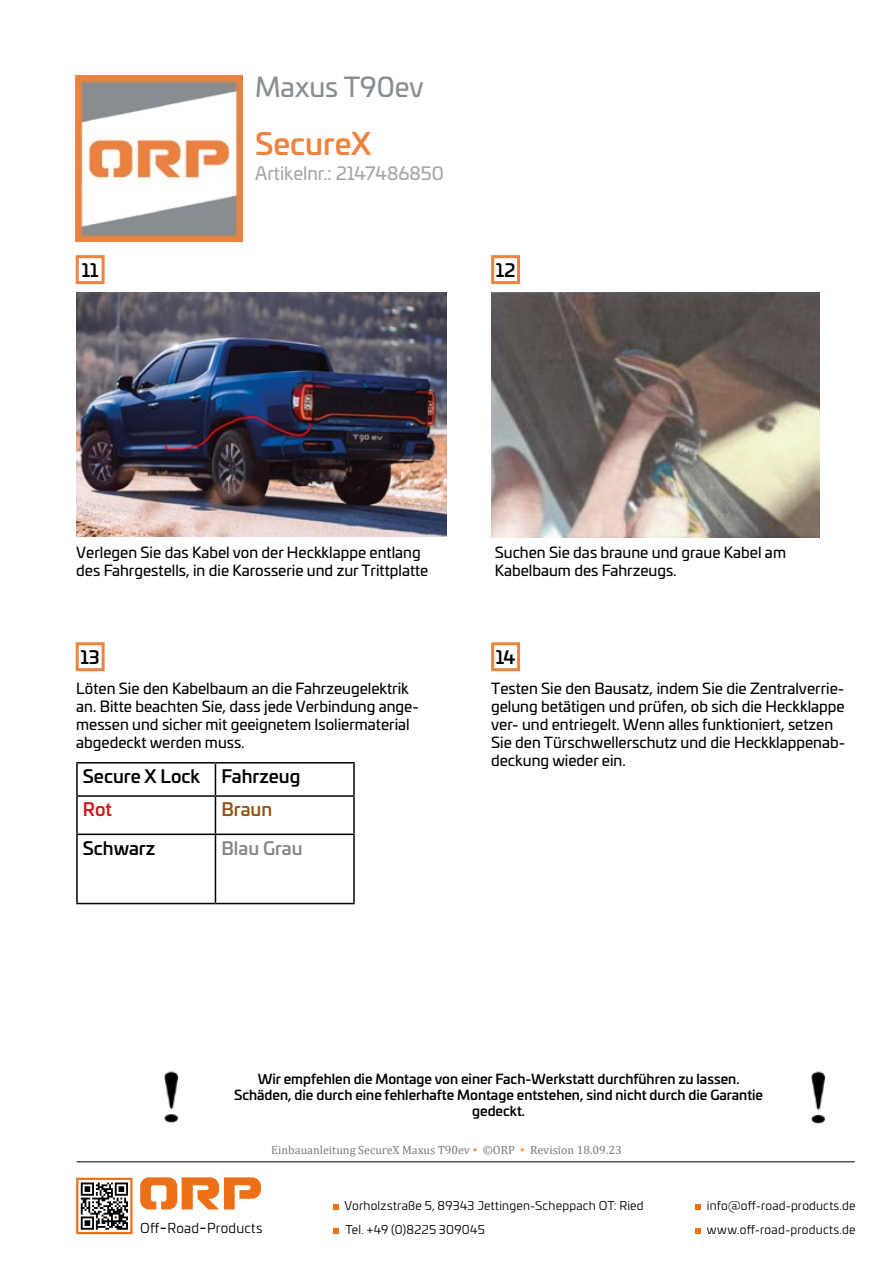
<style>
.page{position:relative;width:893px;height:1263px;background:#fff}
.page>*{position:absolute;margin:0;border:0;box-sizing:border-box;transform-origin:0 0}
.t1{font:500 30px "Univia Pro";color:#ed833f}
.t2{font:27px "Univia Pro";color:#898e93}
.t3{font:500 18px "Univia Pro";color:#000}
.t4{font:18px "Univia Pro";color:#a3a7ab}
.t5{font:500 18px "Univia Pro";color:#858887}
.t6{font:500 18px "Univia Pro";color:#915314}
.t7{font:500 18px "Univia Pro";color:#cd1719}
.t8{font:15px/18px "Univia Pro";color:#000}
.t9{font:500 13.5px/16.2px "Univia Pro";color:#000;text-align:center}
.t10{font:13.5px "Univia Pro";letter-spacing:.015em;color:#000}
.t11{font:12px "Univia Pro";letter-spacing:.02em;color:#000}
.t12{font:12px "Cambria";color:#7c7b7b}
.s1{color:#ed833f}
.s2{font-size:18px}
</style>
<div class="page">
<img style="left:76px;top:75px;width:166px;height:167px">
<hr style="left:77px;top:1161px;width:778px;height:1px;background:#000">
<svg style="left:140px;top:1177px;width:121px;height:32px"></svg>
<div style="left:76px;top:1178px;width:57px;height:56px;border:2px solid #ed7016"></div>
<svg style="left:81px;top:1182px;width:47px;height:48px"></svg>
<svg style="left:333px;top:1204px;width:5px;height:5px"></svg>
<svg style="left:695px;top:1204px;width:5px;height:5px"></svg>
<svg style="left:333px;top:1228px;width:5px;height:6px"></svg>
<svg style="left:695px;top:1228px;width:5px;height:6px"></svg>
<div style="left:491px;top:255px;width:29px;height:29px;border:3px solid #ed833f"></div>
<div style="left:76px;top:255px;width:29px;height:29px;border:3px solid #ed833f"></div>
<img style="left:76px;top:293px;width:371px;height:244px">
<img style="left:491px;top:293px;width:329px;height:244px">
<div style="left:76px;top:642px;width:29px;height:29px;border:3px solid #ed833f"></div>
<hr style="left:76px;top:762px;width:139px;height:1px;background:#000">
<hr style="left:76px;top:763px;width:2px;height:32px;background:#000">
<hr style="left:215px;top:762px;width:140px;height:1px;background:#000">
<hr style="left:215px;top:763px;width:1px;height:32px;background:#000">
<hr style="left:353px;top:763px;width:2px;height:32px;background:#000">
<hr style="left:76px;top:795px;width:139px;height:2px;background:#000">
<hr style="left:76px;top:797px;width:2px;height:36px;background:#000">
<hr style="left:215px;top:795px;width:140px;height:2px;background:#000">
<hr style="left:215px;top:797px;width:1px;height:36px;background:#000">
<hr style="left:353px;top:797px;width:2px;height:36px;background:#000">
<hr style="left:76px;top:833px;width:139px;height:2px;background:#000">
<hr style="left:76px;top:835px;width:2px;height:68px;background:#000">
<hr style="left:215px;top:833px;width:140px;height:2px;background:#000">
<hr style="left:215px;top:835px;width:1px;height:68px;background:#000">
<hr style="left:353px;top:835px;width:2px;height:68px;background:#000">
<hr style="left:76px;top:903px;width:139px;height:1px;background:#000">
<hr style="left:215px;top:903px;width:140px;height:1px;background:#000">
<div style="left:491px;top:642px;width:29px;height:29px;border:3px solid #ed833f"></div>
<img style="left:811px;top:1071px;width:15px;height:53px">
<img style="left:164px;top:1071px;width:15px;height:52px">
<h2 class="t2" style="left:255px;top:67px;width:170px">Maxus T90ev</h2>
<h1 class="t1" style="left:255px;top:120px;width:118px">SecureX</h1>
<p class="t4" style="left:255px;top:159px;width:190px">Artikelnr.: 2147486850</p>
<p class="t3" style="left:82px;top:256px;width:18px">11</p>
<p class="t3" style="left:496px;top:256px;width:21px">12</p>
<p class="t8" style="left:76px;top:542px;width:354px">Verlegen Sie das Kabel von der Heckklappe entlang des Fahrgestells, in die Karosserie und zur Trittplatte</p>
<p class="t8" style="left:495px;top:542px;width:293px">Suchen Sie das braune und graue Kabel am<br>Kabelbaum des Fahrzeugs.</p>
<p class="t3" style="left:81px;top:643px;width:21px">13</p>
<p class="t8" style="left:76px;top:679px;width:344px">Löten Sie den Kabelbaum an die Fahrzeugelektrik an. Bitte beachten Sie, dass jede Verbindung ange&shy;messen und sicher mit geeignetem Isoliermaterial abgedeckt werden muss.</p>
<p class="t3" style="left:83px;top:762px;width:219px">Secure X Lock Fahrzeug</p>
<p class="t7" style="left:83px;top:796px;width:31px">Rot</p>
<p class="t6" style="left:221px;top:796px;width:52px">Braun</p>
<p class="t3" style="left:83px;top:834px;width:74px">Schwarz</p>
<p class="t5" style="left:221px;top:834px;width:83px">Blau Grau</p>
<p class="t3" style="left:496px;top:643px;width:21px">14</p>
<p class="t8" style="left:491px;top:679px;width:356px">Testen Sie den Bausatz, indem Sie die Zentralverrie&shy;gelung betätigen und prüfen, ob sich die Heckklappe ver- und entriegelt. Wenn alles funktioniert, setzen Sie den Türschwellerschutz und die Heckklappenab&shy;deckung wieder ein.</p>
<p class="t9" style="left:234px;top:1069px;width:531px">Wir empfehlen die Montage von einer Fach-Werkstatt durchführen zu lassen.<br>Schäden, die durch eine fehlerhafte Montage entstehen, sind nicht durch die Garantie gedeckt.</p>
<p class="t12" style="left:271px;top:1143px;width:352px">Einbauanleitung SecureX Maxus T90ev<span class="s1">▪</span> ©ORP <span class="s1">▪</span> Revision 18.09.23</p>
<p class="t11" style="left:344px;top:1196px;width:301px">Vorholzstraße 5, 89343 Jettingen-Scheppach OT: Ried</p>
<p class="t10" style="left:140px;top:1219px;width:124px">Off<span class="s2">-</span>Road<span class="s2">-</span>Products</p>
<p class="t11" style="left:346px;top:1220px;width:141px">Tel. +49 (0)8225 309045</p>
<p class="t11" style="left:707px;top:1196px;width:150px">info@off-road-products.de</p>
<p class="t11" style="left:707px;top:1220px;width:150px">www.off-road-products.de</p>
</div>
